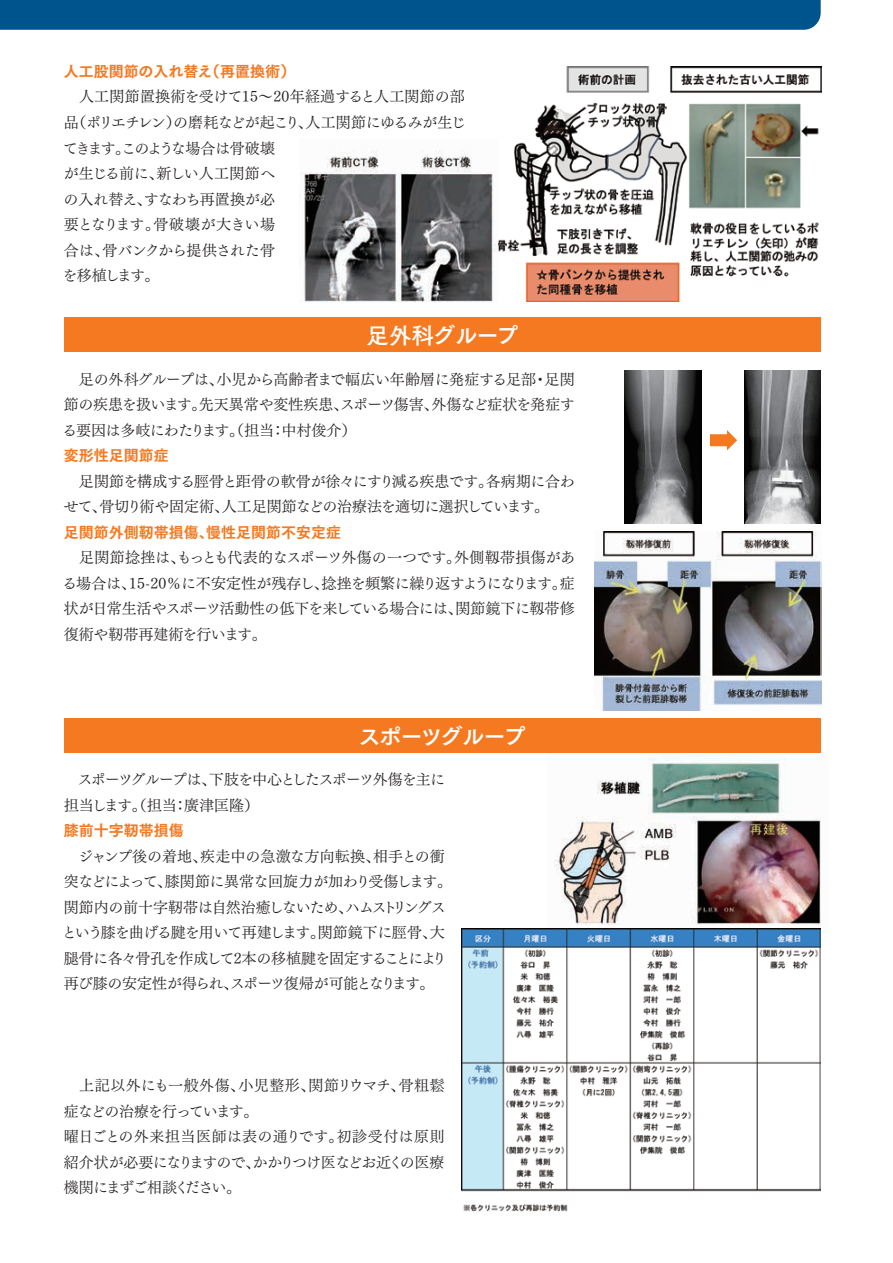
<style>
.page{position:relative;width:893px;height:1263px;background:#fff}
.page>*{position:absolute;margin:0;border:0;box-sizing:border-box;transform-origin:0 0}
.t1{font:22.5px "Tsuku Go Pro B";letter-spacing:-.09em;color:#fff}
.t2{font:22.5px "Tsuku Go Pro B";letter-spacing:-.05em;color:#fff}
.t3{font:15px/25.5px "Tsuku Min Pr 5 R";letter-spacing:-.03em;color:#231f20}
.t4{font:15px/25.5px "Tsuku Min Pr 5 R";letter-spacing:-.065em;color:#231f20}
.t5{font:15px "Tsuku Go Pro E";color:#f47921}
.t6{font:15px/25.5px "Tsuku Min Pr 5 R";letter-spacing:-.005em;color:#231f20;text-align:right}
.t7{font:15px/25.5px "Tsuku Min Pr 5 R";color:#231f20}
.t8{font:15px/25.5px "Tsuku Min Pr 5 R";letter-spacing:-.07em;color:#231f20}
.t9{font:15px/25.5px "Tsuku Min Pr 5 R";letter-spacing:-.06em;color:#231f20}
.t10{font:15px/25.5px "Tsuku Min Pr 5 R";letter-spacing:-.115em;color:#231f20}
.t11{font:15px "Tsuku Min Pr 5 R";letter-spacing:.005em;color:#231f20}
.t12{font:15px "Tsuku Min Pr 5 R";letter-spacing:.015em;color:#231f20}
.t13{font:15px "Tsuku Min Pr 5 R";letter-spacing:-.01em;color:#231f20}
.t14{font:15px/25.5px "Tsuku Min Pr 5 R";letter-spacing:-.09em;color:#231f20}
.t15{font:15px "Tsuku Min Pr 5 R";letter-spacing:-.05em;color:#231f20}
.t16{font:15px "Tsuku Min Pr 5 R";letter-spacing:.035em;color:#231f20}
.t17{font:15px "Tsuku Min Pr 5 R";letter-spacing:.02em;color:#231f20}
.t18{font:15px "Tsuku Min Pr 5 R";letter-spacing:-.135em;color:#231f20}
.t19{font:15px "Tsuku Min Pr 5 R";letter-spacing:-.14em;color:#231f20}
.t20{font:15px "Tsuku Min Pr 5 R";letter-spacing:.04em;color:#231f20}
</style>
<div class="page">
<div style="left:0;top:0;width:821px;height:30px;background:#00548e"></div>
<img style="left:547px;top:752px;width:274px;height:181px">
<img style="left:625px;top:370px;width:76px;height:153px">
<img style="left:744px;top:370px;width:77px;height:153px">
<div style="left:710px;top:434px;width:18px;height:12px;background:#f47921"></div>
<svg style="left:727px;top:430px;width:10px;height:20px"></svg>
<img style="left:594px;top:531px;width:227px;height:179px">
<img style="left:461px;top:928px;width:359px;height:283px">
<img style="left:498px;top:66px;width:324px;height:236px">
<img style="left:299px;top:150px;width:199px;height:152px">
<div style="left:64px;top:318px;width:757px;height:34px;background:#f47921"></div>
<div style="left:64px;top:718px;width:757px;height:34px;background:#f47921"></div>
<p class="t5" style="left:205px;top:58px;width:91px">（再置換術(</p>
<p class="t5" style="left:64px;top:58px;width:150px">人工股関節の入れ替え</p>
<p class="t6" style="left:64px;top:82px;width:403px">　人工関節置換術を受けて15～20年経過すると人工関節の部の磨耗などが起こり人工関節にゆるみが生じ</p>
<p class="t3" style="left:298px;top:108px;width:16px">、</p>
<p class="t10" style="left:63px;top:108px;width:213px">（品ポリエチレン）<br>てきますこのような場合は骨破壊</p>
<p class="t3" style="left:115px;top:133px;width:16px">。</p>
<p class="t3" style="left:63px;top:159px;width:213px">が生じる前に、<br>の入れ替えすなわち再置換が必</p>
<p class="t3" style="left:137px;top:184px;width:16px">、</p>
<p class="t16" style="left:153px;top:211px;width:123px">骨破壊が大きい場</p>
<p class="t11" style="left:157px;top:160px;width:120px">新しい人工関節へ</p>
<p class="t4" style="left:102px;top:210px;width:174px;text-indent:-39px">要となります。<br>骨バンクから提供された骨</p>
<p class="t14" style="left:63px;top:235px;width:99px">合は、<br>を移植します。</p>
<h1 class="t2" style="left:367px;top:316px;width:153px">足外科グループ</h1>
<p class="t3" style="left:216px;top:365px;width:321px">小児から高齢者まで幅広い年齢層に発症する足部</p>
<p class="t3" style="left:545px;top:365px;width:32px">足関</p>
<p class="t3" style="left:64px;top:365px;width:161px">　足の外科グループは、</p>
<p class="t3" style="left:533px;top:365px;width:16px">・</p>
<p class="t7" style="left:199px;top:390px;width:242px">先天異常や変性疾患スポーツ傷害、</p>
<p class="t3" style="left:334px;top:390px;width:16px">、</p>
<p class="t15" style="left:431px;top:391px;width:145px">外傷など症状を発症す</p>
<p class="t3" style="left:64px;top:390px;width:144px">節の疾患を扱います。</p>
<p class="t3" style="left:62px;top:416px;width:213px">る要因は多岐にわたります。（担当</p>
<p class="t5" style="left:64px;top:442px;width:106px">変形性足関節症</p>
<p class="t3" style="left:282px;top:416px;width:77px">中村俊介(</p>
<p class="t3" style="left:270px;top:416px;width:16px">：</p>
<p class="t3" style="left:222px;top:467px;width:329px;text-indent:-158px">　足関節を構成する脛骨と距骨の軟骨が徐々にすり減る疾患です。<br>人工足関節などの治療法を適切に選択しています。</p>
<p class="t3" style="left:486px;top:467px;width:90px">各病期に合わ</p>
<p class="t13" style="left:64px;top:493px;width:167px">せて骨切り術や固定術、</p>
<p class="t3" style="left:92px;top:492px;width:17px">、</p>
<p class="t5" style="left:206px;top:519px;width:136px">慢性足関節不安定症</p>
<p class="t5" style="left:64px;top:519px;width:151px">足関節外側靭帯損傷、</p>
<p class="t3" style="left:64px;top:543px;width:399px">　足関節捻挫はもっとも代表的なスポーツ外傷の一つです。</p>
<p class="t3" style="left:129px;top:543px;width:447px;text-indent:42px">、<br>15-20％に不安定性が残存し捻挫を頻繁に繰り返すようになります症。</p>
<p class="t3" style="left:314px;top:569px;width:16px">、</p>
<p class="t17" style="left:454px;top:544px;width:122px">外側靱帯損傷があ</p>
<p class="t3" style="left:62px;top:569px;width:76px">る場合は、</p>
<p class="t3" style="left:64px;top:594px;width:401px">状が日常生活やスポーツ活動性の低下を来している場合には、復術や靭帯再建術を行います。</p>
<p class="t11" style="left:455px;top:595px;width:121px">関節鏡下に靱帯修</p>
<h1 class="t1" style="left:359px;top:717px;width:168px">スポーツグループ</h1>
<p class="t8" style="left:209px;top:765px;width:238px">下肢を中心としたスポーツ外傷を主に</p>
<p class="t4" style="left:184px;top:765px;width:76px;text-indent:-120px">　スポーツグループは、<br>廣津匡隆(</p>
<p class="t3" style="left:64px;top:790px;width:114px">担当します。（担当</p>
<p class="t5" style="left:64px;top:817px;width:121px">膝前十字靭帯損傷</p>
<p class="t3" style="left:173px;top:790px;width:16px">：</p>
<p class="t12" style="left:200px;top:843px;width:182px">疾走中の急激な方向転換、</p>
<p class="t3" style="left:165px;top:841px;width:289px;text-indent:-101px">　ジャンプ後の着地、<br>膝関節に異常な回旋力が加わり受傷します。</p>
<p class="t3" style="left:373px;top:841px;width:73px">相手との衝</p>
<p class="t18" style="left:64px;top:868px;width:110px">突などによって、</p>
<p class="t7" style="left:318px;top:892px;width:129px;text-indent:-254px">関節内の前十字靭帯は自然治癒しないため、<br>関節鏡下に脛骨大、</p>
<p class="t19" style="left:345px;top:894px;width:102px">ハムストリングス</p>
<p class="t4" style="left:62px;top:918px;width:386px">という膝を曲げる腱を用いて再建します。<br>腿骨に各々骨孔を作成して2本の移植腱を固定することにより再び膝の安定性が得られスポーツ復帰が可能となります。</p>
<p class="t3" style="left:224px;top:969px;width:16px">、</p>
<p class="t9" style="left:64px;top:1071px;width:196px">　上記以外にも一般外傷、症などの治療を行っています。</p>
<p class="t3" style="left:309px;top:1071px;width:99px">関節リウマチ、</p>
<p class="t3" style="left:238px;top:1071px;width:79px">小児整形、</p>
<p class="t3" style="left:399px;top:1071px;width:48px">骨粗鬆</p>
<p class="t3" style="left:252px;top:1122px;width:193px;text-indent:-189px">曜日ごとの外来担当医師は表の通りです。<br>かかりつけ医などお近くの医療</p>
<p class="t20" style="left:337px;top:1123px;width:109px">初診受付は原則</p>
<p class="t8" style="left:64px;top:1147px;width:198px">紹介状が必要になりますので、機関にまずご相談ください。</p>
</div>
